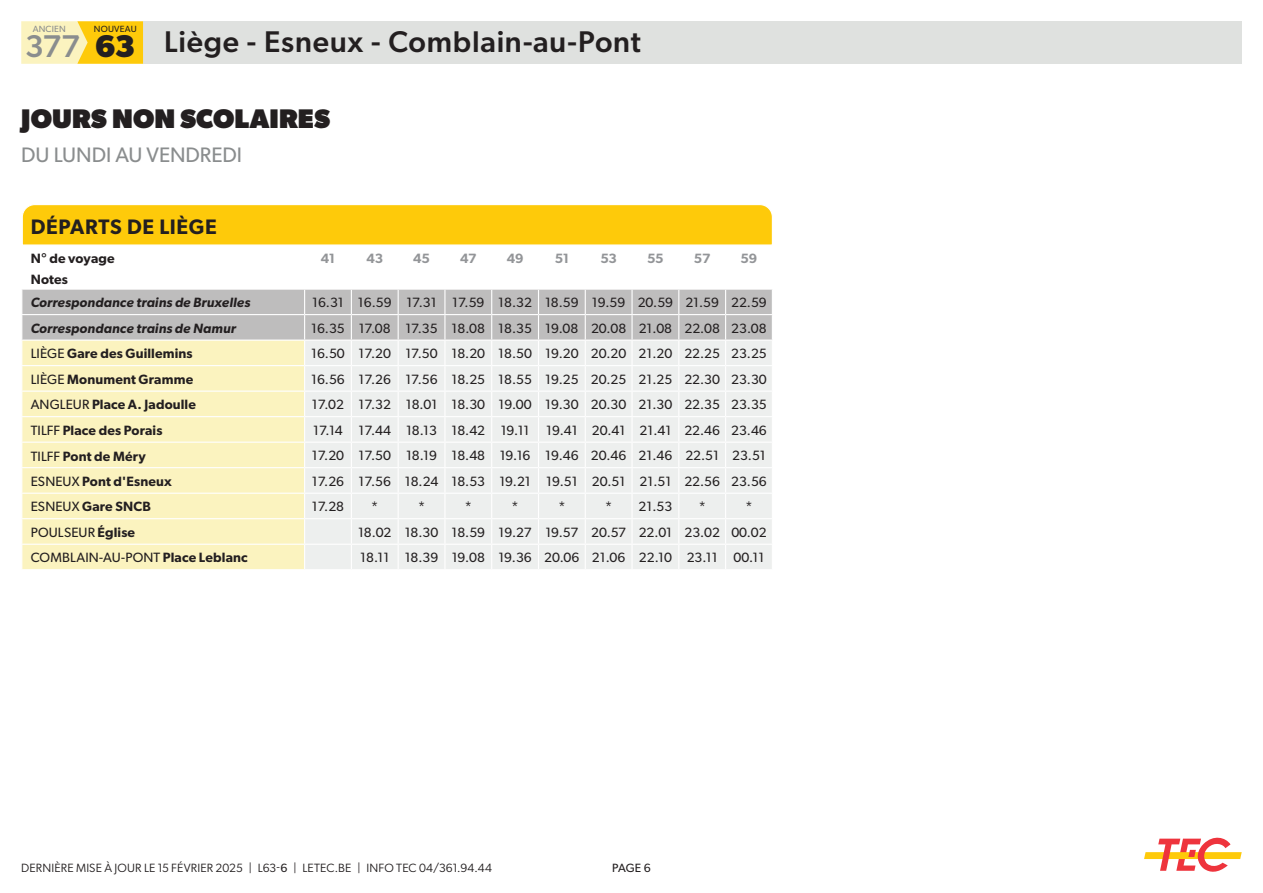
<style>
.page{position:relative;width:1263px;height:893px;background:#fff}
.page>*{position:absolute;margin:0;border:0;box-sizing:border-box;transform-origin:0 0}
.t1{font:500 31.5px "Gibson";color:#8a8d8e}
.t2{font:700 31.5px "Gibson";color:#231f20}
.t3{font:500 30px "Gibson";letter-spacing:.025em;color:#231f20}
.t4{font:800 27px "Gibson";letter-spacing:.005em;color:#231f20}
.t5{font:21px "Gibson";color:#8a8d8e}
.t6{font:600 21px "Gibson";letter-spacing:.03em;color:#231f20}
.t7{font:13.5px "Gibson";color:#231f20}
.t8{font:600 13.5px "Gibson";letter-spacing:.01em;color:#231f20}
.t9{font:italic 600 13.5px "Gibson";letter-spacing:.01em;color:#231f20}
.t10{font:600 13.5px "Gibson";letter-spacing:-.02em;color:#939598}
.t11{font:12px "Gibson";letter-spacing:.01em;color:#231f20}
.t12{font:12px "Gibson";color:#231f20}
.t13{font:9px "Gibson";letter-spacing:.025em;color:#231f20}
.t14{font:9px "Gibson";letter-spacing:.025em;color:#8a8d8e}
.s1{font-weight:400}
.s2{font-weight:600}
.s3{font-style:inherit}
</style>
<div class="page">
<div style="left:143px;top:21px;width:1099px;height:43px;background:#dfe1df"></div>
<div style="left:77px;top:21px;width:66px;height:43px;background:#feca0a"></div>
<svg style="left:21px;top:21px;width:67px;height:43px;background:#fbefb1"></svg>
<svg style="left:1144px;top:837px;width:98px;height:35px"></svg>
<svg style="left:22px;top:204px;width:751px;height:365px"></svg>
<p class="t14" style="left:33px;top:24px;width:35px">ANCIEN</p>
<p class="t13" style="left:94px;top:24px;width:44px">NOUVEAU</p>
<h1 class="t2" style="left:95px;top:28px;width:42px">63</h1>
<h1 class="t1" style="left:25px;top:27px;width:57px">377</h1>
<h2 class="t3" style="left:164px;top:23px;width:478px">Liège - Esneux - Comblain-au-Pont</h2>
<p class="t4" style="left:21px;top:103px;width:310px">JOURS NON SCOLAIRES</p>
<p class="t5" style="left:21px;top:142px;width:222px">DU LUNDI AU VENDREDI</p>
<p class="t6" style="left:31px;top:214px;width:188px">DÉPARTS DE LIÈGE</p>
<p class="t8" style="left:31px;top:250px;width:85px">N° de voyage</p>
<p class="t10" style="left:321px;top:250px;width:16px">41</p>
<p class="t10" style="left:366px;top:250px;width:18px">43</p>
<p class="t10" style="left:413px;top:250px;width:18px">45</p>
<p class="t10" style="left:460px;top:250px;width:18px">47</p>
<p class="t10" style="left:507px;top:250px;width:18px">49</p>
<p class="t10" style="left:555px;top:250px;width:16px">51</p>
<p class="t10" style="left:600px;top:250px;width:18px">53</p>
<p class="t10" style="left:647px;top:250px;width:18px">55</p>
<p class="t10" style="left:694px;top:250px;width:18px">57</p>
<p class="t10" style="left:741px;top:250px;width:18px">59</p>
<p class="t8" style="left:31px;top:271px;width:39px">Notes</p>
<p class="t9" style="left:31px;top:294px;width:221px">Correspondance trains de Bruxelles</p>
<p class="t7" style="left:312px;top:294px;width:33px">16.31</p>
<p class="t7" style="left:358px;top:294px;width:35px">16.59</p>
<p class="t7" style="left:406px;top:294px;width:32px">17.31</p>
<p class="t7" style="left:452px;top:294px;width:34px">17.59</p>
<p class="t7" style="left:498px;top:294px;width:35px">18.32</p>
<p class="t7" style="left:545px;top:294px;width:35px">18.59</p>
<p class="t7" style="left:592px;top:294px;width:35px">19.59</p>
<p class="t7" style="left:638px;top:294px;width:37px">20.59</p>
<p class="t7" style="left:685px;top:294px;width:35px">21.59</p>
<p class="t7" style="left:731px;top:294px;width:37px">22.59</p>
<p class="t9" style="left:31px;top:320px;width:207px">Correspondance trains de Namur</p>
<p class="t7" style="left:311px;top:320px;width:35px">16.35</p>
<p class="t7" style="left:359px;top:320px;width:34px">17.08</p>
<p class="t7" style="left:405px;top:320px;width:34px">17.35</p>
<p class="t7" style="left:452px;top:320px;width:35px">18.08</p>
<p class="t7" style="left:498px;top:320px;width:35px">18.35</p>
<p class="t7" style="left:545px;top:320px;width:35px">19.08</p>
<p class="t7" style="left:591px;top:320px;width:37px">20.08</p>
<p class="t7" style="left:639px;top:320px;width:35px">21.08</p>
<p class="t7" style="left:684px;top:320px;width:37px">22.08</p>
<p class="t7" style="left:731px;top:320px;width:37px">23.08</p>
<p class="t8" style="left:31px;top:346px;width:163px"><span class="s1">LIÈGE</span> Gare des Guillemins</p>
<p class="t7" style="left:311px;top:345px;width:35px">16.50</p>
<p class="t7" style="left:359px;top:345px;width:34px">17.20</p>
<p class="t7" style="left:405px;top:345px;width:34px">17.50</p>
<p class="t7" style="left:451px;top:345px;width:35px">18.20</p>
<p class="t7" style="left:498px;top:345px;width:35px">18.50</p>
<p class="t7" style="left:545px;top:345px;width:35px">19.20</p>
<p class="t7" style="left:591px;top:345px;width:37px">20.20</p>
<p class="t7" style="left:639px;top:345px;width:35px">21.20</p>
<p class="t7" style="left:684px;top:345px;width:37px">22.25</p>
<p class="t7" style="left:731px;top:345px;width:37px">23.25</p>
<p class="t8" style="left:31px;top:371px;width:164px"><span class="s1">LIÈGE</span> Monument Gramme</p>
<p class="t7" style="left:311px;top:371px;width:35px">16.56</p>
<p class="t7" style="left:359px;top:371px;width:34px">17.26</p>
<p class="t7" style="left:405px;top:371px;width:34px">17.56</p>
<p class="t7" style="left:451px;top:371px;width:35px">18.25</p>
<p class="t7" style="left:498px;top:371px;width:35px">18.55</p>
<p class="t7" style="left:545px;top:371px;width:35px">19.25</p>
<p class="t7" style="left:591px;top:371px;width:37px">20.25</p>
<p class="t7" style="left:639px;top:371px;width:35px">21.25</p>
<p class="t7" style="left:684px;top:371px;width:37px">22.30</p>
<p class="t7" style="left:731px;top:371px;width:37px">23.30</p>
<p class="t8" style="left:31px;top:397px;width:167px"><span class="s1">ANGLEUR</span> Place A. Jadoulle</p>
<p class="t7" style="left:312px;top:396px;width:34px">17.02</p>
<p class="t7" style="left:359px;top:396px;width:34px">17.32</p>
<p class="t7" style="left:406px;top:396px;width:33px">18.01</p>
<p class="t7" style="left:451px;top:396px;width:35px">18.30</p>
<p class="t7" style="left:498px;top:396px;width:35px">19.00</p>
<p class="t7" style="left:545px;top:396px;width:35px">19.30</p>
<p class="t7" style="left:591px;top:396px;width:37px">20.30</p>
<p class="t7" style="left:639px;top:396px;width:35px">21.30</p>
<p class="t7" style="left:684px;top:396px;width:37px">22.35</p>
<p class="t7" style="left:731px;top:396px;width:37px">23.35</p>
<p class="t8" style="left:31px;top:422px;width:133px"><span class="s1">TILFF</span> Place des Porais</p>
<p class="t7" style="left:313px;top:422px;width:31px">17.14</p>
<p class="t7" style="left:359px;top:422px;width:34px">17.44</p>
<p class="t7" style="left:406px;top:422px;width:32px">18.13</p>
<p class="t7" style="left:451px;top:422px;width:35px">18.42</p>
<p class="t7" style="left:501px;top:422px;width:30px">19.11</p>
<p class="t7" style="left:546px;top:422px;width:33px">19.41</p>
<p class="t7" style="left:592px;top:422px;width:35px">20.41</p>
<p class="t7" style="left:640px;top:422px;width:33px">21.41</p>
<p class="t7" style="left:684px;top:422px;width:37px">22.46</p>
<p class="t7" style="left:731px;top:422px;width:37px">23.46</p>
<p class="t8" style="left:31px;top:448px;width:117px"><span class="s1">TILFF</span> Pont de Méry</p>
<p class="t7" style="left:312px;top:448px;width:34px">17.20</p>
<p class="t7" style="left:359px;top:448px;width:34px">17.50</p>
<p class="t7" style="left:406px;top:448px;width:32px">18.19</p>
<p class="t7" style="left:451px;top:448px;width:35px">18.48</p>
<p class="t7" style="left:500px;top:448px;width:32px">19.16</p>
<p class="t7" style="left:545px;top:448px;width:35px">19.46</p>
<p class="t7" style="left:591px;top:448px;width:37px">20.46</p>
<p class="t7" style="left:639px;top:448px;width:35px">21.46</p>
<p class="t7" style="left:685px;top:448px;width:35px">22.51</p>
<p class="t7" style="left:732px;top:448px;width:35px">23.51</p>
<p class="t8" style="left:31px;top:473px;width:143px"><span class="s1">ESNEUX</span> Pont d'Esneux</p>
<p class="t7" style="left:312px;top:473px;width:34px">17.26</p>
<p class="t7" style="left:359px;top:473px;width:34px">17.56</p>
<p class="t7" style="left:405px;top:473px;width:35px">18.24</p>
<p class="t7" style="left:451px;top:473px;width:35px">18.53</p>
<p class="t7" style="left:499px;top:473px;width:33px">19.21</p>
<p class="t7" style="left:546px;top:473px;width:33px">19.51</p>
<p class="t7" style="left:592px;top:473px;width:35px">20.51</p>
<p class="t7" style="left:640px;top:473px;width:33px">21.51</p>
<p class="t7" style="left:684px;top:473px;width:37px">22.56</p>
<p class="t7" style="left:731px;top:473px;width:37px">23.56</p>
<p class="t8" style="left:31px;top:499px;width:122px"><span class="s1">ESNEUX</span> Gare SNCB</p>
<p class="t7" style="left:312px;top:499px;width:34px">17.28</p>
<p class="t7" style="left:371px;top:499px;width:9px">*</p>
<p class="t7" style="left:418px;top:499px;width:9px">*</p>
<p class="t7" style="left:465px;top:499px;width:9px">*</p>
<p class="t7" style="left:512px;top:499px;width:9px">*</p>
<p class="t7" style="left:558px;top:499px;width:9px">*</p>
<p class="t7" style="left:605px;top:499px;width:9px">*</p>
<p class="t7" style="left:639px;top:499px;width:35px">21.53</p>
<p class="t7" style="left:699px;top:499px;width:9px">*</p>
<p class="t7" style="left:745px;top:499px;width:9px">*</p>
<p class="t7" style="left:31px;top:524px;width:106px">POULSEUR <span class="s2">Église</span></p>
<p class="t7" style="left:358px;top:524px;width:35px">18.02</p>
<p class="t7" style="left:405px;top:524px;width:35px">18.30</p>
<p class="t7" style="left:451px;top:524px;width:35px">18.59</p>
<p class="t7" style="left:499px;top:524px;width:35px">19.27</p>
<p class="t7" style="left:545px;top:524px;width:35px">19.57</p>
<p class="t7" style="left:591px;top:524px;width:37px">20.57</p>
<p class="t7" style="left:639px;top:524px;width:35px">22.01</p>
<p class="t7" style="left:684px;top:524px;width:37px">23.02</p>
<p class="t7" style="left:731px;top:524px;width:37px">00.02</p>
<p class="t7" style="left:31px;top:550px;width:219px">COMBLAIN-AU-PONT <span class="s2">Place Leblanc</span></p>
<p class="t7" style="left:360px;top:550px;width:30px">18.11</p>
<p class="t7" style="left:405px;top:550px;width:35px">18.39</p>
<p class="t7" style="left:452px;top:550px;width:35px">19.08</p>
<p class="t7" style="left:498px;top:550px;width:35px">19.36</p>
<p class="t7" style="left:544px;top:550px;width:37px">20.06</p>
<p class="t7" style="left:592px;top:550px;width:35px">21.06</p>
<p class="t7" style="left:639px;top:550px;width:35px">22.10</p>
<p class="t7" style="left:687px;top:550px;width:32px">23.11</p>
<p class="t7" style="left:734px;top:550px;width:32px">00.11</p>
<p class="t11" style="left:21px;top:859px;width:472px">DERNIÈRE MISE À JOUR LE 15 FÉVRIER 2025 | L63-<span class="s3">6</span> | LETEC.BE | INFO TEC 04/361.94.44</p>
<p class="t12" style="left:612px;top:860px;width:40px">PAGE 6</p>
</div>
